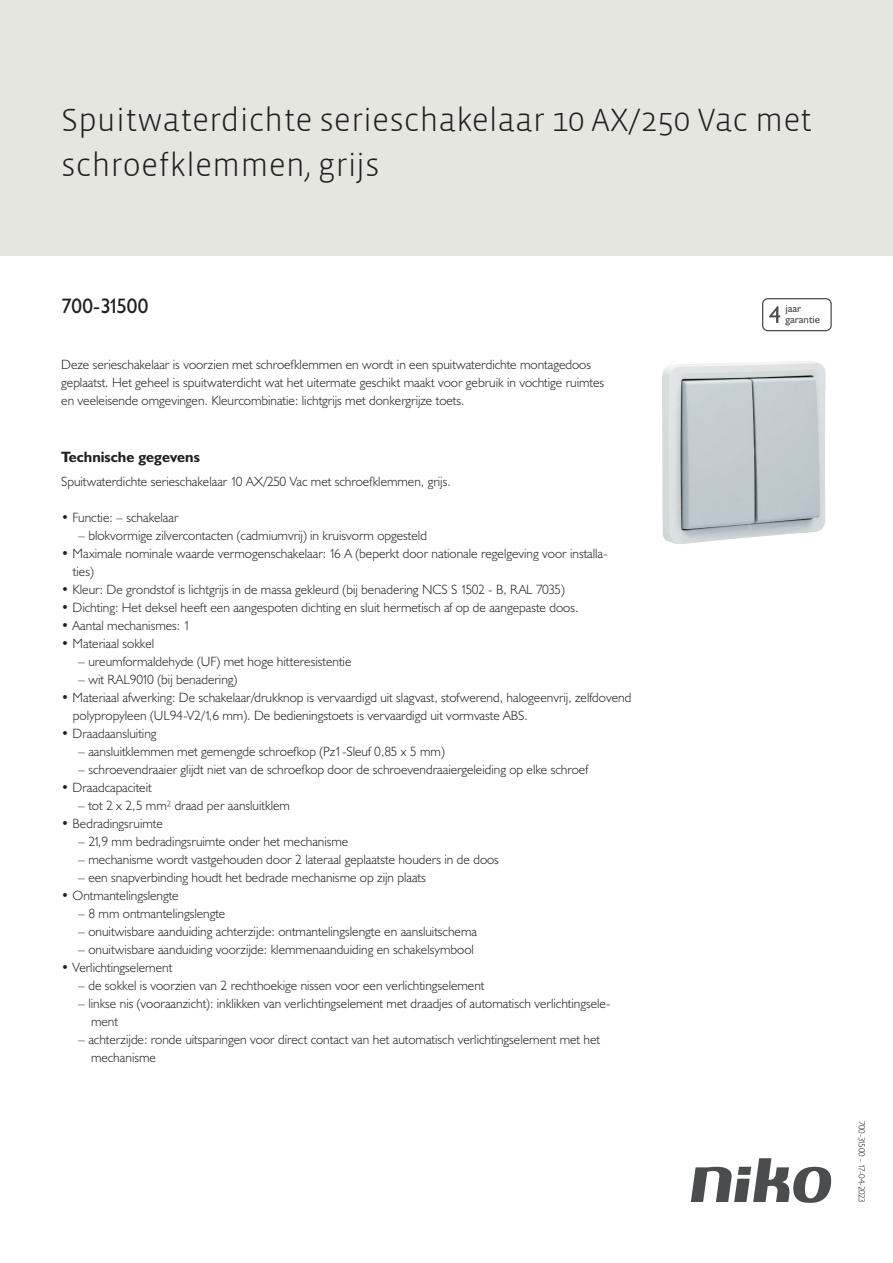
<style>
.page{position:relative;width:893px;height:1263px;background:#fff}
.page>*{position:absolute;margin:0;border:0;box-sizing:border-box;transform-origin:0 0}
.Title_datasheets{font:300 33px/45px "Vista Sans";color:#231f20}
.Article_number{font:21px "Humanist 521 BT";letter-spacing:-.015em;color:#231f20}
.Titles_parts{font:700 15px "Humanist 521 BT";color:#231f20}
.USP_Bullets_level_2{font:300 13.5px/18px "Humanist 521 BT";color:#231f20}
.USP_Bullets{font:300 13.5px/18px "Humanist 521 BT";color:#231f20}
.Platte_tekst_CAB{font:300 13.5px/18px "Humanist 521 BT";color:#231f20}
.t1{font:10.8px/10.8px "Humanist 521 BT";color:#4b4c4d}
.Revision{font:300 9px "Humanist 521 BT";letter-spacing:-.03em;color:#231f20}
</style>
<div class="page">
<svg style="left:691px;top:1158px;width:141px;height:45px"></svg>
<div style="left:0;top:0;width:893px;height:255px;background:#e6e6e0"></div>
<svg style="left:762px;top:298px;width:70px;height:33px"></svg>
<img style="left:662px;top:361px;width:164px;height:183px">
<p class="Title_datasheets" style="left:61px;top:98px;width:752px">Spuitwaterdichte serieschakelaar 10 AX/250 Vac met schroefklemmen, grijs</p>
<p class="Article_number" style="left:61px;top:293px;width:89px">700-31500</p>
<p class="t1" style="left:785px;top:303px;width:36px">jaar garantie</p>
<p class="Platte_tekst_CAB" style="left:61px;top:355px;width:545px">Deze serieschakelaar is voorzien met schroefklemmen en wordt in een spuitwaterdichte montagedoos geplaatst. Het geheel is spuitwaterdicht wat het uitermate geschikt maakt voor gebruik in vochtige ruimtes en veeleisende omgevingen. Kleurcombinatie: lichtgrijs met donkergrijze toets.</p>
<p class="Titles_parts" style="left:61px;top:447px;width:140px">Technische gegevens</p>
<p class="Platte_tekst_CAB" style="left:61px;top:472px;width:391px">Spuitwaterdichte serieschakelaar 10 AX/250 Vac met schroefklemmen, grijs.</p>
<p class="USP_Bullets" style="left:61px;top:508px;width:119px">• Functie: – schakelaar</p>
<p class="USP_Bullets_level_2" style="left:78px;top:526px;width:350px">– blokvormige zilvercontacten (cadmiumvrij) in kruisvorm opgesteld</p>
<p class="USP_Bullets" style="left:73px;top:544px;width:536px;text-indent:-12px">• Maximale nominale waarde vermogenschakelaar: 16 A (beperkt door nationale regelgeving voor installa&shy;ties)</p>
<p class="USP_Bullets" style="left:61px;top:580px;width:505px">• Kleur: De grondstof is lichtgrijs in de massa gekleurd (bij benadering NCS S 1502 - B, RAL 7035)</p>
<p class="USP_Bullets" style="left:61px;top:598px;width:519px">• Dichting: Het deksel heeft een aangespoten dichting en sluit hermetisch af op de aangepaste doos.</p>
<p class="USP_Bullets" style="left:61px;top:616px;width:131px">• Aantal mechanismes: 1</p>
<p class="USP_Bullets" style="left:61px;top:634px;width:95px">• Materiaal sokkel</p>
<p class="USP_Bullets_level_2" style="left:78px;top:652px;width:275px">– ureumformaldehyde (UF) met hoge hitteresistentie</p>
<p class="USP_Bullets_level_2" style="left:78px;top:670px;width:161px">– wit RAL9010 (bij benadering)</p>
<p class="USP_Bullets" style="left:73px;top:688px;width:560px;text-indent:-12px">• Materiaal afwerking: De schakelaar/drukknop is vervaardigd uit slagvast, stofwerend, halogeenvrij, zelfdovend polypropyleen (UL94-V2/1,6 mm). De bedieningstoets is vervaardigd uit vormvaste ABS.</p>
<p class="USP_Bullets" style="left:61px;top:724px;width:97px">• Draadaansluiting</p>
<p class="USP_Bullets_level_2" style="left:78px;top:742px;width:368px">– aansluitklemmen met gemengde schroefkop (Pz1-Sleuf 0,85 x 5 mm)</p>
<p class="USP_Bullets_level_2" style="left:78px;top:760px;width:511px">– schroevendraaier glijdt niet van de schroefkop door de schroevendraaiergeleiding op elke schroef</p>
<p class="USP_Bullets" style="left:61px;top:778px;width:92px">• Draadcapaciteit</p>
<p class="USP_Bullets_level_2" style="left:78px;top:796px;width:213px">– tot 2 x 2,5 mm² draad per aansluitklem</p>
<p class="USP_Bullets" style="left:61px;top:814px;width:103px">• Bedradingsruimte</p>
<p class="USP_Bullets_level_2" style="left:78px;top:832px;width:272px">– 21,9 mm bedradingsruimte onder het mechanisme</p>
<p class="USP_Bullets_level_2" style="left:78px;top:850px;width:422px">– mechanisme wordt vastgehouden door 2 lateraal geplaatste houders in de doos</p>
<p class="USP_Bullets_level_2" style="left:78px;top:868px;width:349px">– een snapverbinding houdt het bedrade mechanisme op zijn plaats</p>
<p class="USP_Bullets" style="left:61px;top:886px;width:119px">• Ontmantelingslengte</p>
<p class="USP_Bullets_level_2" style="left:78px;top:904px;width:149px">– 8 mm ontmantelingslengte</p>
<p class="USP_Bullets_level_2" style="left:78px;top:922px;width:400px">– onuitwisbare aanduiding achterzijde: ontmantelingslengte en aansluitschema</p>
<p class="USP_Bullets_level_2" style="left:78px;top:940px;width:397px">– onuitwisbare aanduiding voorzijde: klemmenaanduiding en schakelsymbool</p>
<p class="USP_Bullets" style="left:61px;top:958px;width:113px">• Verlichtingselement</p>
<p class="USP_Bullets_level_2" style="left:78px;top:976px;width:408px">– de sokkel is voorzien van 2 rechthoekige nissen voor een verlichtingselement</p>
<p class="USP_Bullets_level_2" style="left:91px;top:994px;width:521px;text-indent:-13px">– linkse nis (vooraanzicht): inklikken van verlichtingselement met draadjes of automatisch verlichtingsele&shy;ment</p>
<p class="USP_Bullets_level_2" style="left:91px;top:1030px;width:511px;text-indent:-13px">– achterzijde: ronde uitsparingen voor direct contact van het automatisch verlichtingselement met het mechanisme</p>
<p class="Revision" style="left:868px;top:1120px;width:84px;rotate:90deg">700-31500 - 17-04-2023</p>
</div>
